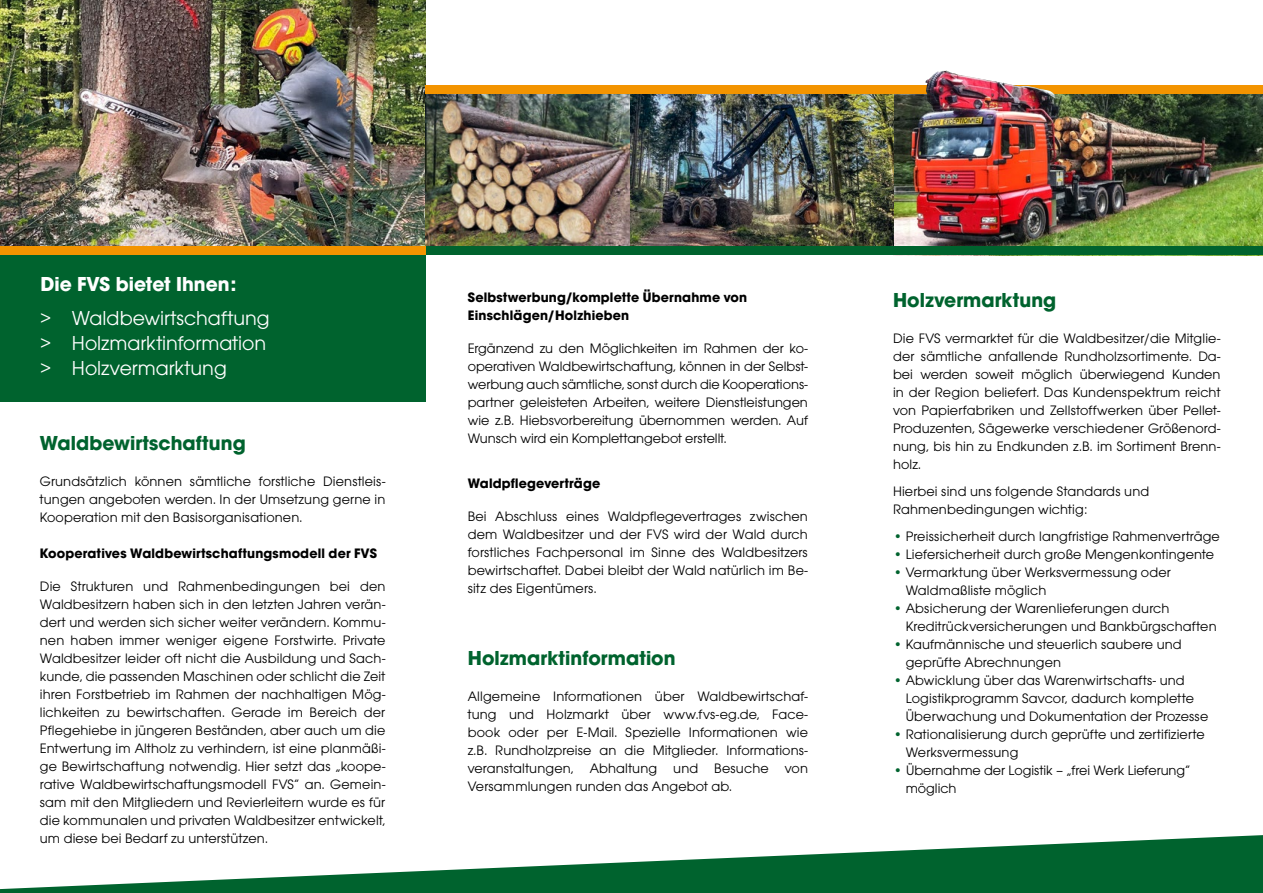
<style>
.page{position:relative;width:1263px;height:893px;background:#fff}
.page>*{position:absolute;margin:0;border:0;box-sizing:border-box;transform-origin:0 0}
.t1{font:21px/25.2px "Avant Garde Gothic Itc T";color:#fff}
.t2{font:700 21px "Avant Garde Gothic Itc T";letter-spacing:.005em;color:#00632e}
.t3{font:700 21px "Avant Garde Gothic Itc T";letter-spacing:.005em;color:#fff}
.t4{font:14.25px/18px "Avant Garde Gothic Itc T";letter-spacing:.01em;color:#000}
.t5{font:700 14.25px/18px "Avant Garde Gothic Itc T";letter-spacing:.015em;color:#000}
.s1{color:#00632e}
</style>
<div class="page">
<img style="left:893px;top:94px;width:370px;height:153px">
<img style="left:0;top:0;width:425px;height:247px">
<div style="left:0;top:251px;width:425px;height:151px;background:#00632e"></div>
<img style="left:630px;top:94px;width:263px;height:153px">
<img style="left:425px;top:94px;width:205px;height:153px">
<div style="left:425px;top:247px;width:838px;height:8px;background:#00632e"></div>
<div style="left:425px;top:85px;width:838px;height:9px;background:#f39400"></div>
<div style="left:0;top:247px;width:425px;height:8px;background:#f39400"></div>
<img style="left:918px;top:71px;width:144px;height:57px">
<svg style="left:0;top:835px;width:1263px;height:58px;fill:#00632e"></svg>
<h1 class="t3" style="left:40px;top:271px;width:197px">Die FVS bietet Ihnen:</h1>
<h1 class="t1" style="left:40px;top:305px;width:231px">&gt; Waldbewirtschaftung &gt; Holzmarktinformation &gt; Holzvermarktung</h1>
<h1 class="t2" style="left:40px;top:430px;width:207px">Waldbewirtschaftung</h1>
<p class="t4" style="left:40px;top:472px;width:347px;text-align:justify">Grundsätzlich können sämtliche forstliche Dienstleis&shy;tungen angeboten werden. In der Umsetzung gerne in Kooperation mit den Basisorganisationen.</p>
<p class="t5" style="left:40px;top:544px;width:339px">Kooperatives Waldbewirtschaftungsmodell der FVS</p>
<p class="t4" style="left:40px;top:577px;width:347px;text-align:justify">Die Strukturen und Rahmenbedingungen bei den Waldbesitzern haben sich in den letzten Jahren verän&shy;dert und werden sich sicher weiter verändern. Kommu&shy;nen haben immer weniger eigene Forstwirte. Private Waldbesitzer leider oft nicht die Ausbildung und Sach&shy;kunde, die passenden Maschinen oder schlicht die Zeit ihren Forstbetrieb im Rahmen der nachhaltigen Mög&shy;lichkeiten zu bewirtschaften. Gerade im Bereich der Pflegehiebe in jüngeren Beständen, aber auch um die Entwertung im Altholz zu verhindern, ist eine planmäßi&shy;ge Bewirtschaftung notwendig. Hier setzt das „koope&shy;rative Waldbewirtschaftungsmodell FVS“ an. Gemein&shy;sam mit den Mitgliedern und Revierleitern wurde es für die kommunalen und privaten Waldbesitzer entwickelt, um diese bei Bedarf zu unterstützen.</p>
<p class="t5" style="left:468px;top:288px;width:281px">Selbstwerbung/komplette Übernahme von<br>Einschlägen/Holzhieben</p>
<p class="t4" style="left:468px;top:339px;width:342px;text-align:justify">Ergänzend zu den Möglichkeiten im Rahmen der ko&shy;operativen Waldbewirtschaftung, können in der Selbst&shy;werbung auch sämtliche, sonst durch die Kooperations&shy;partner geleisteten Arbeiten, weitere Dienstleistungen wie z.B. Hiebsvorbereitung übernommen werden. Auf Wunsch wird ein Komplettangebot erstellt.</p>
<p class="t5" style="left:468px;top:474px;width:134px">Waldpflegeverträge</p>
<p class="t4" style="left:468px;top:507px;width:342px;text-align:justify">Bei Abschluss eines Waldpflegevertrages zwischen dem Waldbesitzer und der FVS wird der Wald durch forstliches Fachpersonal im Sinne des Waldbesitzers bewirtschaftet. Dabei bleibt der Wald natürlich im Be&shy;sitz des Eigentümers.</p>
<h1 class="t2" style="left:468px;top:645px;width:209px">Holzmarktinformation</h1>
<p class="t4" style="left:468px;top:687px;width:342px;text-align:justify">Allgemeine Informationen über Waldbewirtschaf&shy;tung und Holzmarkt über www.fvs-eg.de, Face&shy;book oder per E-Mail. Spezielle Informationen wie z.B. Rundholzpreise an die Mitglieder. Informations&shy;veranstaltungen, Abhaltung und Besuche von Versammlungen runden das Angebot ab.</p>
<h1 class="t2" style="left:893px;top:288px;width:165px">Holzvermarktung</h1>
<p class="t4" style="left:893px;top:329px;width:329px;text-align:justify">Die FVS vermarktet für die Waldbesitzer/die Mitglie&shy;der sämtliche anfallende Rundholzsortimente. Da&shy;bei werden soweit möglich überwiegend Kunden in der Region beliefert. Das Kundenspektrum reicht von Papierfabriken und Zellstoffwerken über Pellet-Produzenten, Sägewerke verschiedener Größenord&shy;nung, bis hin zu Endkunden z.B. im Sortiment Brenn&shy;holz.</p>
<p class="t4" style="left:893px;top:482px;width:258px">Hierbei sind uns folgende Standards und<br>Rahmenbedingungen wichtig:</p>
<p class="t4" style="left:893px;top:527px;width:328px"><span class="s1">•</span> Preissicherheit durch langfristige Rahmenverträge</p>
<p class="t4" style="left:893px;top:545px;width:323px"><span class="s1">•</span> Liefersicherheit durch große Mengenkontingente</p>
<p class="t4" style="left:906px;top:563px;width:267px;text-indent:-13px"><span class="s1">•</span> Vermarktung über Werksvermessung oder<br>Waldmaßliste möglich</p>
<p class="t4" style="left:906px;top:599px;width:312px;text-indent:-13px"><span class="s1">•</span> Absicherung der Warenlieferungen durch<br>Kreditrückversicherungen und Bankbürgschaften</p>
<p class="t4" style="left:906px;top:635px;width:277px;text-indent:-13px"><span class="s1">•</span> Kaufmännische und steuerlich saubere und geprüfte Abrechnungen</p>
<p class="t4" style="left:906px;top:671px;width:304px;text-indent:-13px"><span class="s1">•</span> Abwicklung über das Warenwirtschafts- und<br>Logistikprogramm Savcor, dadurch komplette<br>Überwachung und Dokumentation der Prozesse</p>
<p class="t4" style="left:906px;top:725px;width:300px;text-indent:-13px"><span class="s1">•</span> Rationalisierung durch geprüfte und zertifizierte<br>Werksvermessung</p>
<p class="t4" style="left:906px;top:761px;width:286px;text-indent:-13px"><span class="s1">•</span> Übernahme der Logistik – „frei Werk Lieferung“ möglich</p>
</div>
